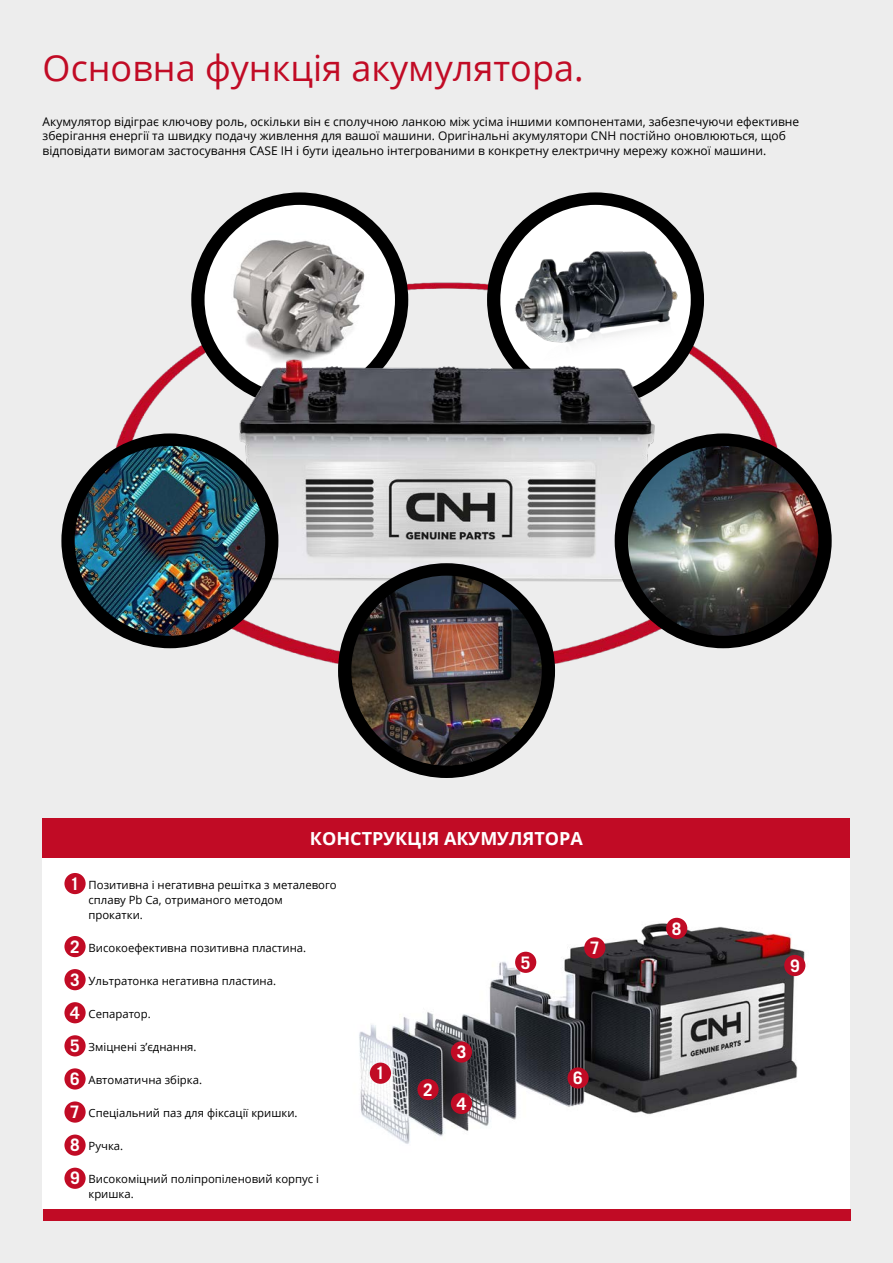
<style>
.page{position:relative;width:893px;height:1263px;background:#ededed}
.page>*{position:absolute;margin:0;border:0;box-sizing:border-box;transform-origin:0 0}
.t1{font:36px "Open Sans";color:#c10b25}
.t2{font:700 18px "Open Sans";color:#fff}
.t3{font:700 17.25px "Trade Gothic LT Std";color:#fff}
.t4{font:12px/14.4px "Open Sans";color:#000}
.t5{font:11.4px/15px "Open Sans";color:#000}
</style>
<div class="page">
<img style="left:121px;top:282px;width:652px;height:389px">
<svg style="left:191px;top:192px;width:217px;height:154px"></svg>
<svg style="left:487px;top:192px;width:217px;height:154px"></svg>
<img style="left:149px;top:346px;width:601px;height:254px">
<img style="left:61px;top:433px;width:217px;height:215px">
<img style="left:615px;top:433px;width:217px;height:215px">
<img style="left:338px;top:563px;width:217px;height:215px">
<div style="left:43px;top:857px;width:807px;height:351px;background:#fff"></div>
<div style="left:43px;top:818px;width:807px;height:39px;background:#c10b25"></div>
<div style="left:43px;top:1208px;width:807px;height:12px;background:#c10b25"></div>
<div style="left:64px;top:873px;width:22px;height:21px;background:#c10b25;border-radius:50%"></div>
<div style="left:64px;top:936px;width:22px;height:21px;background:#c10b25;border-radius:50%"></div>
<div style="left:64px;top:969px;width:22px;height:21px;background:#c10b25;border-radius:50%"></div>
<div style="left:64px;top:1002px;width:22px;height:21px;background:#c10b25;border-radius:50%"></div>
<div style="left:64px;top:1035px;width:22px;height:21px;background:#c10b25;border-radius:50%"></div>
<div style="left:64px;top:1068px;width:22px;height:21px;background:#c10b25;border-radius:50%"></div>
<div style="left:64px;top:1101px;width:22px;height:22px;background:#c10b25;border-radius:50%"></div>
<div style="left:64px;top:1134px;width:22px;height:22px;background:#c10b25;border-radius:50%"></div>
<div style="left:64px;top:1168px;width:22px;height:21px;background:#c10b25;border-radius:50%"></div>
<img style="left:359px;top:917px;width:447px;height:227px">
<div style="left:370px;top:1062px;width:21px;height:22px;background:#c10b25;border-radius:50%"></div>
<div style="left:417px;top:1079px;width:22px;height:21px;background:#c10b25;border-radius:50%"></div>
<div style="left:451px;top:1041px;width:21px;height:21px;background:#c10b25;border-radius:50%"></div>
<div style="left:451px;top:1093px;width:21px;height:21px;background:#c10b25;border-radius:50%"></div>
<div style="left:515px;top:952px;width:21px;height:21px;background:#c10b25;border-radius:50%"></div>
<div style="left:567px;top:1067px;width:22px;height:21px;background:#c10b25;border-radius:50%"></div>
<div style="left:584px;top:937px;width:21px;height:21px;background:#c10b25;border-radius:50%"></div>
<div style="left:666px;top:918px;width:21px;height:21px;background:#c10b25;border-radius:50%"></div>
<div style="left:784px;top:955px;width:21px;height:21px;background:#c10b25;border-radius:50%"></div>
<p class="t1" style="left:43px;top:43px;width:543px">Oсновна функція акумулятора.</p>
<p class="t4" style="left:43px;top:114px;width:758px">Акумулятор відіграє ключову роль, оскільки він є сполучною ланкою між усіма іншими компонентами, забезпечуючи ефективне зберігання енергії та швидку подачу живлення для вашої машини. Оригінальні акумулятори CNH постійно оновлюються, щоб відповідати вимогам застосування CASE IH і бути ідеально інтегрованими в конкретну електричну мережу кожної машини.</p>
<p class="t2" style="left:310px;top:825px;width:275px">КОНСТРУКЦІЯ АКУМУЛЯТОРА</p>
<p class="t3" style="left:70px;top:873px;width:11px">1</p>
<p class="t5" style="left:88px;top:877px;width:250px">Позитивна і негативна решітка з металевого сплаву Pb Ca, отриманого методом прокатки.</p>
<p class="t3" style="left:70px;top:936px;width:11px">2</p>
<p class="t5" style="left:89px;top:940px;width:219px">Високоефективна позитивна пластина.</p>
<p class="t3" style="left:70px;top:969px;width:11px">3</p>
<p class="t5" style="left:89px;top:973px;width:189px">Ультратонка негативна пластина.</p>
<p class="t3" style="left:70px;top:1002px;width:11px">4</p>
<p class="t5" style="left:89px;top:1006px;width:64px">Сепаратор.</p>
<p class="t3" style="left:70px;top:1035px;width:11px">5</p>
<p class="t5" style="left:89px;top:1039px;width:110px">Зміцнені з’єднання.</p>
<p class="t3" style="left:70px;top:1068px;width:11px">6</p>
<p class="t5" style="left:89px;top:1072px;width:115px">Автоматична збірка.</p>
<p class="t3" style="left:70px;top:1101px;width:11px">7</p>
<p class="t5" style="left:89px;top:1105px;width:210px">Спеціальний паз для фіксації кришки.</p>
<p class="t3" style="left:70px;top:1134px;width:11px">8</p>
<p class="t5" style="left:89px;top:1138px;width:36px">Ручка.</p>
<p class="t3" style="left:70px;top:1168px;width:11px">9</p>
<p class="t5" style="left:88px;top:1171px;width:232px">Високоміцний поліпропіленовий корпус і кришка.</p>
<p class="t3" style="left:376px;top:1063px;width:11px">1</p>
<p class="t3" style="left:423px;top:1079px;width:11px">2</p>
<p class="t3" style="left:457px;top:1041px;width:11px">3</p>
<p class="t3" style="left:457px;top:1093px;width:11px">4</p>
<p class="t3" style="left:521px;top:952px;width:11px">5</p>
<p class="t3" style="left:590px;top:937px;width:11px">7</p>
<p class="t3" style="left:573px;top:1067px;width:11px">6</p>
<p class="t3" style="left:672px;top:918px;width:11px">8</p>
<p class="t3" style="left:790px;top:955px;width:11px">9</p>
</div>
